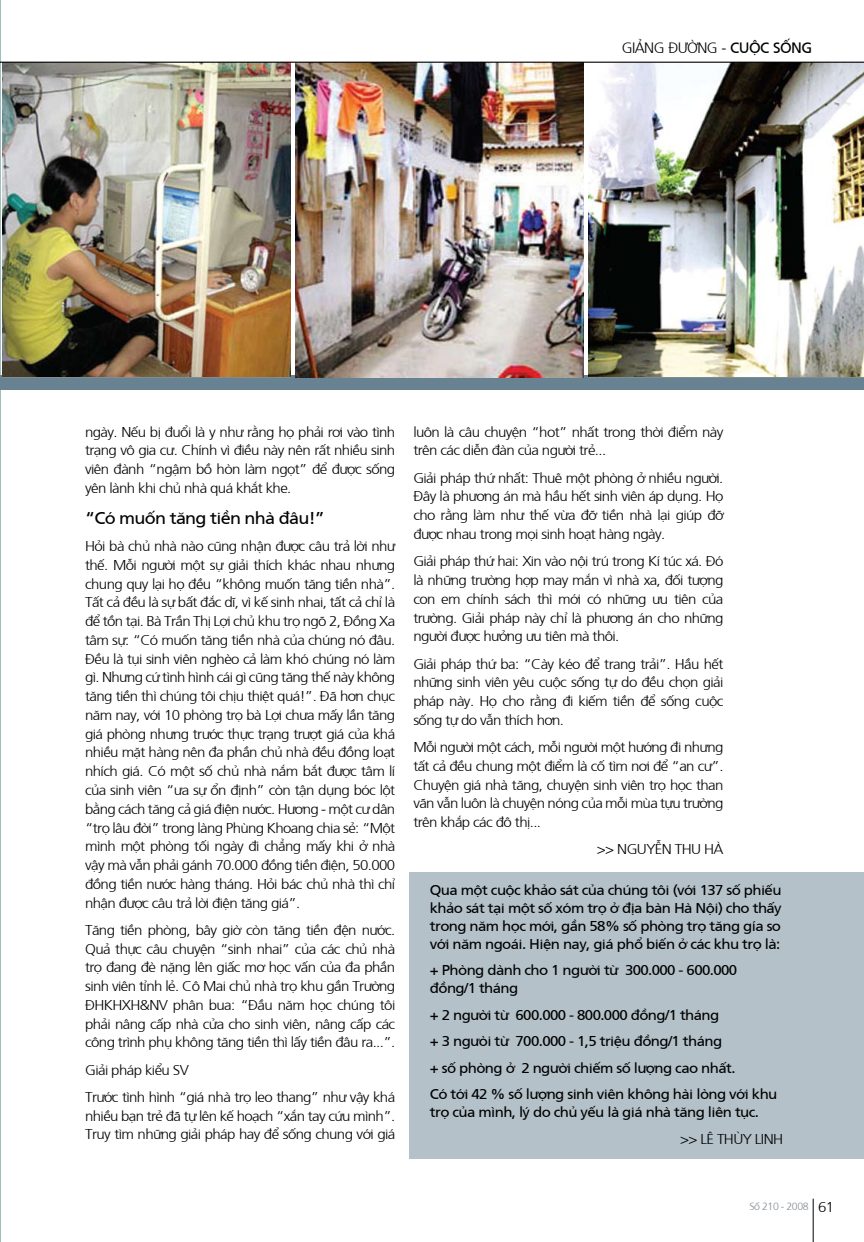
<style>
.page{position:relative;width:864px;height:1242px;background:#fff}
.page>*{position:absolute;margin:0;border:0;box-sizing:border-box;transform-origin:0 0}
.t1{font:17.1px "Frutiger";letter-spacing:-.04em;color:#000;scale:1.05 1}
.t2{font:300 15px "Frutiger";letter-spacing:-.04em;color:#000}
.t3{font:300 14.25px/18.8px "Frutiger";letter-spacing:-.04em;color:#000;text-align:justify;scale:1.05 1}
.t4{font:14.25px/18px "Frutiger";letter-spacing:-.04em;color:#000;scale:1.05 1}
.t5{font:300 10.5px "Frutiger";letter-spacing:-.04em;color:#828b92}
.s1{font-weight:400}
.s2{font-size:14.25px;color:#000}
</style>
<div class="page">
<hr style="left:0;top:0;width:1px;height:1242px;background:#77a1a3">
<svg style="left:811px;top:61px;width:52px;height:1px"></svg>
<div style="left:0;top:375px;width:863px;height:15px;background:#698292"></div>
<img style="left:2px;top:63px;width:288px;height:313px">
<img style="left:295px;top:63px;width:288px;height:314px">
<img style="left:588px;top:63px;width:275px;height:314px">
<div style="left:409px;top:872px;width:454px;height:286px;background:#b4c1c9"></div>
<hr style="left:812px;top:1198px;width:1px;height:44px;background:#000">
<hr style="left:0;top:62px;width:863px;height:1px;background:#000">
<p class="t2" style="left:621px;top:38px;width:192px">GIẢNG ĐƯỜNG - <span class="s1">CUỘC SỐNG</span></p>
<p class="t3" style="left:85px;top:421px;width:297px">ngày. Nếu bị đuổi là y như rằng họ phải rơi vào tình trạng vô gia cư. Chính vì điều này nên rất nhiều sinh viên đành “ngậm bồ hòn làm ngọt” để được sống yên lành khi chủ nhà quá khắt khe.</p>
<p class="t1" style="left:85px;top:506px;width:230px">“Có muốn tăng tiền nhà đâu!”</p>
<p class="t3" style="left:85px;top:536px;width:297px">Hỏi bà chủ nhà nào cũng nhận được câu trả lời như thế. Mỗi người một sự giải thích khác nhau nhưng chung quy lại họ đều “không muốn tăng tiền nhà”.<br>Tất cả đều là sự bất đắc dĩ, vì kế sinh nhai, tất cả chỉ là để tồn tại. Bà Trần Thị Lợi chủ khu trọ ngõ 2, Đồng Xa tâm sự: “Có muốn tăng tiền nhà của chúng nó đâu.<br>Đều là tụi sinh viên nghèo cả làm khó chúng nó làm gì. Nhưng cứ tình hình cái gì cũng tăng thế này không tăng tiền thì chúng tôi chịu thiệt quá!”. Đã hơn chục năm nay, với 10 phòng trọ bà Lợi chưa mấy lần tăng giá phòng nhưng trước thực trạng trượt giá của khá nhiều mặt hàng nên đa phần chủ nhà đều đồng loạt nhích giá. Có một số chủ nhà nắm bắt được tâm lí của sinh viên “ưa sự ổn định” còn tận dụng bóc lột bằng cách tăng cả giá điện nước. Hương - một cư dân “trọ lâu đời” trong làng Phùng Khoang chia sẻ: “Một mình một phòng tối ngày đi chẳng mấy khi ở nhà vậy mà vẫn phải gánh 70.000 đồng tiền điện, 50.000 đồng tiền nước hàng tháng. Hỏi bác chủ nhà thì chỉ nhận được câu trả lời điện tăng giá”.</p>
<p class="t3" style="left:85px;top:919px;width:297px">Tăng tiền phòng, bây giờ còn tăng tiền đện nước.<br>Quả thực câu chuyện “sinh nhai” của các chủ nhà trọ đang đè nặng lên giấc mơ học vấn của đa phần sinh viên tỉnh lẻ. Cô Mai chủ nhà trọ khu gần Trường ĐHKHXH&amp;NV phân bua: “Đầu năm học chúng tôi phải nâng cấp nhà cửa cho sinh viên, nâng cấp các công trình phụ không tăng tiền thì lấy tiền đâu ra...”.</p>
<p class="t3" style="left:85px;top:1055px;width:297px;line-height:27.3px">Giải pháp kiểu SV<br>Trước tình hình “giá nhà trọ leo thang” như vậy khá</p>
<p class="t3" style="left:85px;top:1105px;width:297px">nhiều bạn trẻ đã tự lên kế hoạch “xắn tay cứu mình”.<br>Truy tìm những giải pháp hay để sống chung với giá</p>
<p class="t3" style="left:413px;top:421px;width:297px">luôn là câu chuyện “hot” nhất trong thời điểm này trên các diễn đàn của người trẻ...</p>
<p class="t3" style="left:413px;top:467px;width:297px">Giải pháp thứ nhất: Thuê một phòng ở nhiều người.<br>Đây là phương án mà hầu hết sinh viên áp dụng. Họ cho rằng làm như thế vừa đỡ tiền nhà lại giúp đỡ được nhau trong mọi sinh hoạt hàng ngày.</p>
<p class="t3" style="left:413px;top:551px;width:297px">Giải pháp thứ hai: Xin vào nội trú trong Kí túc xá. Đó là những trường hợp may mắn vì nhà xa, đối tượng con em chính sách thì mới có những ưu tiên của trường. Giải pháp này chỉ là phương án cho những người được hưởng ưu tiên mà thôi.</p>
<p class="t3" style="left:413px;top:653px;width:297px">Giải pháp thứ ba: “Cày kéo để trang trải”. Hầu hết những sinh viên yêu cuộc sống tự do đều chọn giải pháp này. Họ cho rằng đi kiếm tiền để sống cuộc sống tự do vẫn thích hơn.</p>
<p class="t3" style="left:413px;top:737px;width:297px">Mỗi người một cách, mỗi người một hướng đi nhưng tất cả đều chung một điểm là cố tìm nơi để “an cư”.<br>Chuyện giá nhà tăng, chuyện sinh viên trọ học than vãn vẫn luôn là chuyện nóng của mỗi mùa tựu trường trên khắp các đô thị...</p>
<p class="t3" style="left:596px;top:839px;width:122px">&gt;&gt; Ng uyễn Th u Hà</p>
<p class="t4" style="left:429px;top:880px;width:336px;text-align:justify">Qua một cuộc khảo sát của chúng tôi (với 137 số phiếu khảo sát tại một số xóm trọ ở địa bàn Hà Nội) cho thấy trong năm học mới, gần 58% số phòng trọ tăng gía so với năm ngoái. Hiện nay, giá phổ biến ở các khu trọ là:</p>
<p class="t4" style="left:429px;top:960px;width:294px">+ Phòng dành cho 1 người từ 300.000 - 600.000 đồng/1 tháng</p>
<p class="t4" style="left:429px;top:1000px;width:332px;line-height:26.5px">+ 2 người từ 600.000 - 800.000 đồng/1 tháng<br>+ 3 ngưòi từ 700.000 - 1,5 triệu đồng/1 tháng<br>+ số phòng ở 2 người chiếm số lượng cao nhất.<br>Có tới 42 % số lượng sinh viên không hài lòng với khu</p>
<p class="t4" style="left:429px;top:1102px;width:315px">trọ của mình, lý do chủ yếu là giá nhà tăng liên tục.</p>
<p class="t3" style="left:679px;top:1128px;width:85px">&gt;&gt; Lê Th ùy Linh</p>
<p class="t5" style="left:749px;top:1199px;width:86px">Số 210 - 2008 <span class="s2">61</span></p>
</div>
